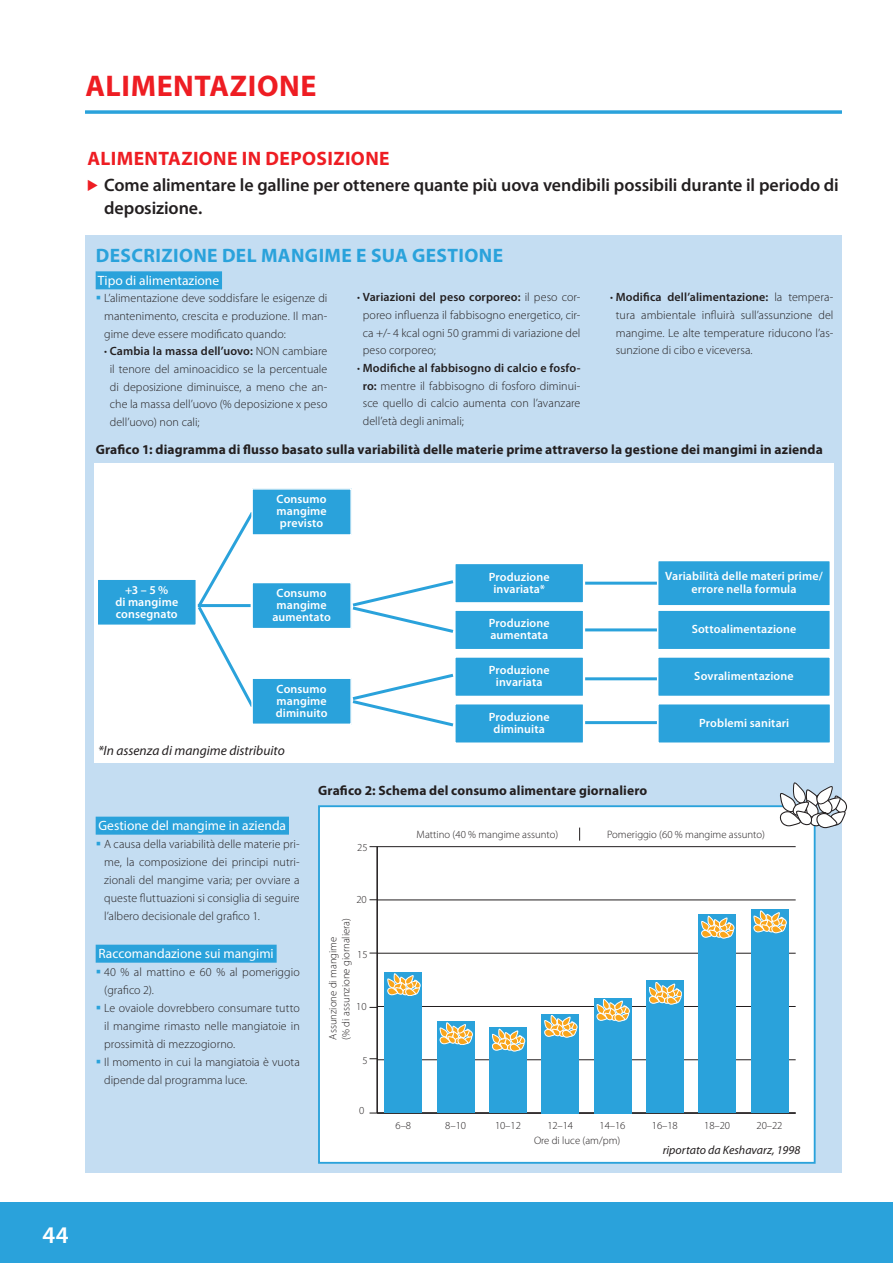
<style>
.page{position:relative;width:893px;height:1263px;background:#fff}
.page>*{position:absolute;margin:0;border:0;box-sizing:border-box;transform-origin:0 0}
.t1{font:700 30px "Myriad Pro";letter-spacing:.02em;color:#ee1d23}
.t2{font:600 24px "Myriad Pro";color:#fff}
.t3{font:700 19.5px "Myriad Pro";letter-spacing:.02em;color:#2aa2db}
.t4{font:700 19.5px "Myriad Pro";letter-spacing:.02em;color:#ee1d23}
.t5{font:600 18px/22.5px "Myriad Pro";letter-spacing:-.005em;color:#231f20}
.t6{font:700 13.5px "Myriad Pro";letter-spacing:.01em;color:#231f20}
.t7{font:13.5px "Myriad Pro";color:#fff}
.t8{font:italic 13.5px "Myriad Pro";color:#231f20}
.t9{font:300 12px/17.7px "Myriad Pro";letter-spacing:.005em;color:#231f20;text-align:justify}
.t10{font:600 12px/12px "Myriad Pro";letter-spacing:.01em;color:#fff;text-align:center}
.t11{font:italic 12px "Myriad Pro";color:#231f20}
.t12{font:300 10.8px/12.9px "Myriad Pro";color:#231f20}
.s1{color:#ee1d23}
.s2{font-weight:600}
</style>
<div class="page">
<div style="left:0;top:1203px;width:893px;height:60px;background:#2aa2db"></div>
<div style="left:85px;top:235px;width:757px;height:938px;background:#c4ddf2"></div>
<div style="left:96px;top:271px;width:126px;height:18px;background:#2aa2db"></div>
<div style="left:96px;top:817px;width:193px;height:18px;background:#2aa2db"></div>
<div style="left:96px;top:945px;width:181px;height:18px;background:#2aa2db"></div>
<div style="left:319px;top:806px;width:496px;height:357px;background:#fff"></div>
<hr style="left:377px;top:1112px;width:419px;height:2px;background:#231f20">
<hr style="left:376px;top:847px;width:2px;height:266px;background:#231f20">
<hr style="left:377px;top:1059px;width:419px;height:1px;background:#231f20">
<hr style="left:377px;top:1006px;width:419px;height:1px;background:#231f20">
<hr style="left:377px;top:953px;width:419px;height:1px;background:#231f20">
<hr style="left:377px;top:899px;width:419px;height:1px;background:#231f20">
<hr style="left:377px;top:846px;width:419px;height:1px;background:#231f20">
<div style="left:384px;top:972px;width:38px;height:141px;background:#2aa2db"></div>
<svg style="left:387px;top:973px;width:33px;height:23px"></svg>
<div style="left:437px;top:1021px;width:37px;height:92px;background:#2aa2db"></div>
<svg style="left:440px;top:1022px;width:33px;height:23px"></svg>
<div style="left:489px;top:1028px;width:38px;height:85px;background:#2aa2db"></div>
<svg style="left:492px;top:1029px;width:33px;height:22px"></svg>
<div style="left:541px;top:1014px;width:38px;height:99px;background:#2aa2db"></div>
<svg style="left:544px;top:1015px;width:33px;height:22px"></svg>
<div style="left:594px;top:998px;width:37px;height:115px;background:#2aa2db"></div>
<svg style="left:597px;top:999px;width:33px;height:22px"></svg>
<div style="left:646px;top:981px;width:38px;height:132px;background:#2aa2db"></div>
<svg style="left:649px;top:982px;width:33px;height:22px"></svg>
<div style="left:698px;top:915px;width:38px;height:198px;background:#2aa2db"></div>
<svg style="left:701px;top:916px;width:33px;height:22px"></svg>
<div style="left:751px;top:909px;width:37px;height:204px;background:#2aa2db"></div>
<svg style="left:754px;top:911px;width:33px;height:22px"></svg>
<svg style="left:579px;top:827px;width:1px;height:14px"></svg>
<div style="left:318px;top:805px;width:498px;height:359px;border:2px solid #2aa2db"></div>
<svg style="left:779px;top:782px;width:68px;height:65px"></svg>
<hr style="left:85px;top:111px;width:757px;height:3px;background:#2aa2db">
<div style="left:94px;top:464px;width:739px;height:299px;background:#fff"></div>
<div style="left:658px;top:560px;width:172px;height:46px;background:#2aa2db"></div>
<div style="left:657px;top:560px;width:174px;height:46px;border:2px solid #fff"></div>
<div style="left:455px;top:563px;width:129px;height:40px;background:#2aa2db"></div>
<div style="left:454px;top:563px;width:130px;height:41px;border:2px solid #fff"></div>
<div style="left:252px;top:582px;width:99px;height:47px;background:#2aa2db"></div>
<div style="left:251px;top:582px;width:101px;height:47px;border:2px solid #fff"></div>
<div style="left:97px;top:579px;width:99px;height:46px;background:#2aa2db"></div>
<div style="left:97px;top:578px;width:100px;height:48px;border:2px solid #fff"></div>
<div style="left:658px;top:610px;width:172px;height:40px;background:#2aa2db"></div>
<div style="left:657px;top:609px;width:174px;height:41px;border:2px solid #fff"></div>
<div style="left:455px;top:610px;width:129px;height:40px;background:#2aa2db"></div>
<div style="left:454px;top:609px;width:130px;height:41px;border:2px solid #fff"></div>
<div style="left:658px;top:657px;width:172px;height:39px;background:#2aa2db"></div>
<div style="left:657px;top:656px;width:174px;height:41px;border:2px solid #fff"></div>
<div style="left:455px;top:657px;width:129px;height:39px;background:#2aa2db"></div>
<div style="left:454px;top:656px;width:130px;height:41px;border:2px solid #fff"></div>
<div style="left:658px;top:704px;width:172px;height:39px;background:#2aa2db"></div>
<div style="left:657px;top:703px;width:174px;height:41px;border:2px solid #fff"></div>
<div style="left:455px;top:704px;width:129px;height:39px;background:#2aa2db"></div>
<div style="left:454px;top:703px;width:130px;height:41px;border:2px solid #fff"></div>
<svg style="left:195px;top:512px;width:61px;height:195px"></svg>
<svg style="left:349px;top:578px;width:108px;height:57px"></svg>
<svg style="left:352px;top:672px;width:105px;height:56px"></svg>
<hr style="left:585px;top:582px;width:72px;height:3px;background:#2aa2db">
<hr style="left:585px;top:628px;width:72px;height:3px;background:#2aa2db">
<hr style="left:198px;top:604px;width:53px;height:3px;background:#2aa2db">
<hr style="left:585px;top:677px;width:72px;height:3px;background:#2aa2db">
<hr style="left:585px;top:721px;width:72px;height:3px;background:#2aa2db">
<div style="left:252px;top:678px;width:99px;height:46px;background:#2aa2db"></div>
<div style="left:251px;top:677px;width:101px;height:48px;border:2px solid #fff"></div>
<div style="left:252px;top:489px;width:99px;height:46px;background:#2aa2db"></div>
<div style="left:251px;top:488px;width:101px;height:48px;border:2px solid #fff"></div>
<h1 class="t1" style="left:85px;top:69px;width:233px">ALIMENTAZIONE</h1>
<h3 class="t4" style="left:87px;top:147px;width:304px">ALIMENTAZIONE IN DEPOSIZIONE</h3>
<h3 class="t5" style="left:104px;top:174px;width:736px;text-indent:-17px"><span class="s1">•</span> Come alimentare le galline per ottenere quante più uova vendibili possibili durante il periodo di deposizione.</h3>
<h3 class="t3" style="left:96px;top:244px;width:409px">DESCRIZIONE DEL MANGIME E SUA GESTIONE</h3>
<p class="t7" style="left:98px;top:272px;width:123px">Tipo di alimentazione</p>
<p class="t9" style="left:104px;top:289px;width:225px">L’alimentazione deve soddisfare le esigenze di mantenimento, crescita e produzione. Il man&shy;gime deve essere modificato quando:</p>
<p class="t9" style="left:110px;top:342px;width:219px;text-indent:-6px">• <span class="s2">Cambia la massa dell’uovo:</span> NON cambiare il tenore del aminoacidico se la percentuale di deposizione diminuisce, a meno che an&shy;che la massa dell’uovo (% deposizione x peso dell’uovo) non cali;</p>
<p class="t9" style="left:363px;top:288px;width:219px;text-indent:-6px">• <span class="s2">Variazioni del peso corporeo:</span> il peso cor&shy;poreo influenza il fabbisogno energetico, cir&shy;ca +/- 4 kcal ogni 50 grammi di variazione del peso corporeo;</p>
<p class="t9" style="left:363px;top:359px;width:219px;text-indent:-6px">• <span class="s2">Modifiche al fabbisogno di calcio e fosfo&shy;ro:</span> mentre il fabbisogno di fosforo diminui&shy;sce quello di calcio aumenta con l’avanzare dell’età degli animali;</p>
<p class="t9" style="left:616px;top:288px;width:219px;text-indent:-6px">• <span class="s2">Modifica dell’alimentazione:</span> la tempera&shy;tura ambientale influirà sull’assunzione del mangime. Le alte temperature riducono l’as&shy;sunzione di cibo e viceversa.</p>
<p class="t6" style="left:96px;top:442px;width:729px">Grafico 1: diagramma di flusso basato sulla variabilità delle materie prime attraverso la gestione dei mangimi in azienda</p>
<p class="t10" style="left:115px;top:583px;width:64px">+3 – 5 %<br>di mangime consegnato</p>
<p class="t10" style="left:277px;top:493px;width:52px;text-align:justify">Consumo mangime previsto</p>
<p class="t10" style="left:272px;top:587px;width:60px">Consumo mangime aumentato</p>
<p class="t10" style="left:276px;top:682px;width:53px;text-align:justify">Consumo mangime diminuito</p>
<p class="t8" style="left:98px;top:742px;width:188px">*In assenza di mangime distribuito</p>
<p class="t10" style="left:489px;top:570px;width:62px">Produzione invariata*</p>
<p class="t10" style="left:489px;top:617px;width:62px;text-align:left">Produzione aumentata</p>
<p class="t10" style="left:489px;top:664px;width:62px">Produzione invariata</p>
<p class="t10" style="left:489px;top:711px;width:62px">Produzione diminuita</p>
<p class="t6" style="left:318px;top:783px;width:331px">Grafico 2: Schema del consumo alimentare giornaliero</p>
<p class="t10" style="left:665px;top:569px;width:159px;line-height:12.8px">Variabilità delle materi prime/ errore nella formula</p>
<p class="t10" style="left:692px;top:623px;width:106px">Sottoalimentazione</p>
<p class="t10" style="left:694px;top:670px;width:101px">Sovralimentazione</p>
<p class="t10" style="left:699px;top:717px;width:92px">Problemi sanitari</p>
<p class="t7" style="left:99px;top:817px;width:189px">Gestione del mangime in azienda</p>
<p class="t9" style="left:104px;top:835px;width:197px">A causa della variabilità delle materie pri&shy;me, la composizione dei principi nutri&shy;zionali del mangime varia; per ovviare a queste fluttuazioni si consiglia di seguire l’albero decisionale del grafico 1.</p>
<p class="t7" style="left:99px;top:945px;width:177px">Raccomandazione sui mangimi</p>
<p class="t9" style="left:104px;top:963px;width:197px;text-align:left">40 % al mattino e 60 % al pomeriggio (grafico 2).<br>Le ovaiole dovrebbero consumare tutto il mangime rimasto nelle mangiatoie in prossimità di mezzogiorno.<br>Il momento in cui la mangiatoia è vuota dipende dal programma luce.</p>
<p class="t12" style="left:357px;top:841px;width:12px">25</p>
<p class="t12" style="left:356px;top:893px;width:12px">20</p>
<p class="t12" style="left:326px;top:1039px;width:123px;rotate:-90deg">Assunzione di mangime<br>(% di assunzione giornaliera)</p>
<p class="t12" style="left:357px;top:947px;width:12px">15</p>
<p class="t12" style="left:356px;top:1000px;width:12px">10</p>
<p class="t12" style="left:362px;top:1054px;width:7px">5</p>
<p class="t12" style="left:359px;top:1104px;width:7px">0</p>
<p class="t12" style="left:417px;top:828px;width:143px">Mattino (40 % mangime assunto)</p>
<p class="t12" style="left:607px;top:828px;width:159px">Pomeriggio (60 % mangime assunto)</p>
<p class="t12" style="left:396px;top:1119px;width:17px">6–8</p>
<p class="t12" style="left:445px;top:1119px;width:22px">8–10</p>
<p class="t12" style="left:495px;top:1119px;width:27px">10–12</p>
<p class="t12" style="left:547px;top:1119px;width:27px">12–14</p>
<p class="t12" style="left:600px;top:1119px;width:27px">14–16</p>
<p class="t12" style="left:652px;top:1119px;width:27px">16–18</p>
<p class="t12" style="left:704px;top:1119px;width:27px">18–20</p>
<p class="t12" style="left:757px;top:1119px;width:27px">20–22</p>
<p class="t12" style="left:534px;top:1134px;width:88px">Ore di luce (am/pm)</p>
<p class="t11" style="left:663px;top:1143px;width:139px">riportato da Keshavarz, 1998</p>
<h2 class="t2" style="left:43px;top:1220px;width:28px">44</h2>
</div>
